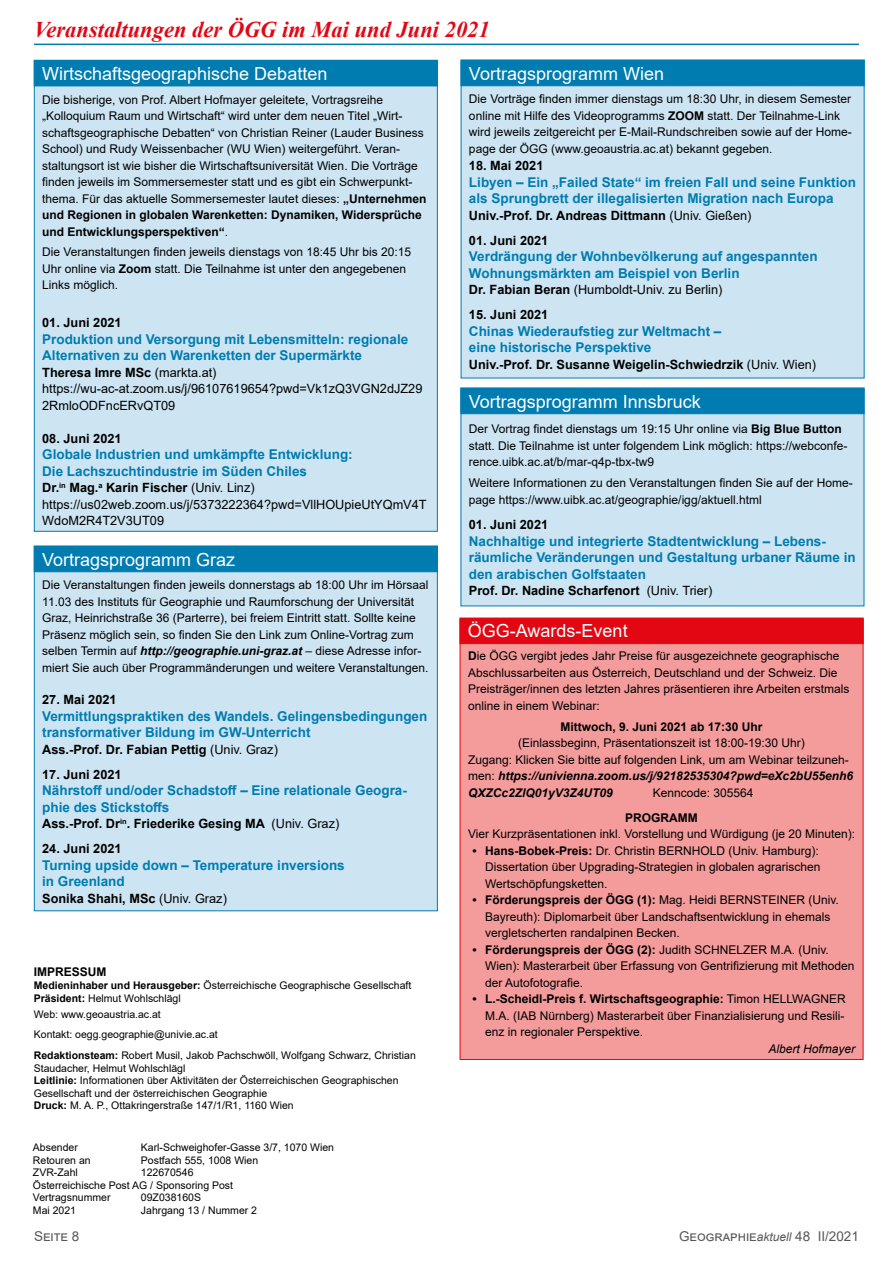
<style>
.page{position:relative;width:893px;height:1263px;background:#fff}
.page>*{position:absolute;margin:0;border:0;box-sizing:border-box;transform-origin:0 0}
.t1{font:italic 700 22.5px "Times New Roman";color:#e30613}
.t2{font:18px "Arial";color:#fff}
.t3{font:700 13.5px/16.5px "Arial";color:#007cb0}
.t4{font:13.5px "Arial";color:#575756}
.t5{font:700 12.75px "Arial";color:#000}
.t6{font:12.75px/16.5px "Arial";color:#000}
.t7{font:12px/16.5px "Arial";color:#000}
.t8{font:700 12px "Arial";color:#000}
.t9{font:italic 12px "Arial";color:#000}
.t10{font:10.5px/12.6px "Arial";color:#000}
.s1{font-weight:700}
.s2{font-weight:700;font-style:italic}
.s3{font-weight:400}
.s4{font-style:italic;font-size:12px}
</style>
<div class="page">
<hr style="left:34px;top:44px;width:825px;height:1px;background:#007cb0">
<div style="left:34px;top:60px;width:404px;height:472px;background:#cde5f3;border:1px solid #007cb0"></div>
<div style="left:34px;top:60px;width:404px;height:26px;background:#007cb0"></div>
<div style="left:34px;top:546px;width:404px;height:365px;background:#cde5f3;border:1px solid #007cb0"></div>
<div style="left:34px;top:546px;width:404px;height:26px;background:#007cb0;border:1px solid #007cb0"></div>
<div style="left:460px;top:388px;width:404px;height:218px;background:#cde5f3"></div>
<div style="left:460px;top:388px;width:404px;height:26px;background:#007cb0;border:1px solid #007cb0"></div>
<div style="left:461px;top:60px;width:404px;height:318px;background:#cde5f3"></div>
<div style="left:461px;top:60px;width:404px;height:26px;background:#007cb0;border:1px solid #007cb0"></div>
<div style="left:460px;top:619px;width:403px;height:441px;background:#f39c9b;border:1px solid #e30613"></div>
<div style="left:460px;top:618px;width:403px;height:26px;background:#e30613"></div>
<h1 class="t1" style="left:34px;top:13px;width:457px">Veranstaltungen der ÖGG im Mai und Juni 2021</h1>
<h2 class="t2" style="left:42px;top:62px;width:287px">Wirtschaftsgeographische Debatten</h2>
<p class="t7" style="left:42px;top:91px;width:386px">Die bisherige, von Prof. Albert Hofmayer geleitete, Vortragsreihe „Kolloquium Raum und Wirtschaft“ wird unter dem neuen Titel „Wirt&shy;schaftsgeographische Debatten“ von Christian Reiner (Lauder Business School) und Rudy Weissenbacher (WU Wien) weitergeführt. Veran&shy;staltungsort ist wie bisher die Wirtschaftsuniversität Wien. Die Vorträge finden jeweils im Sommersemester statt und es gibt ein Schwerpunkt&shy;thema. Für das aktuelle Sommersemester lautet dieses: <span class="s1">„Unternehmen und Regionen in globalen Warenketten: Dynamiken, Widersprüche und Entwicklungsperspektiven“</span>.</p>
<p class="t7" style="left:42px;top:244px;width:370px">Die Veranstaltungen finden jeweils dienstags von 18:45 Uhr bis 20:15<br>Uhr online via <span class="s1">Zoom</span> statt. Die Teilnahme ist unter den angegebenen<br>Links möglich.</p>
<p class="t5" style="left:42px;top:314px;width:81px">01. Juni 2021</p>
<p class="t3" style="left:42px;top:331px;width:368px">Produktion und Versorgung mit Lebensmitteln: regionale<br>Alternativen zu den Warenketten der Supermärkte</p>
<p class="t6" style="left:42px;top:364px;width:382px"><span class="s1">Theresa Imre MSc</span> (markta.at) https://wu-ac-at.zoom.us/j/96107619654?pwd=Vk1zQ3VGN2dJZ29<br>2RmloODFncERvQT09</p>
<p class="t5" style="left:42px;top:429px;width:81px">08. Juni 2021</p>
<p class="t3" style="left:42px;top:446px;width:312px">Globale Industrien und umkämpfte Entwicklung:<br>Die Lachszuchtindustrie im Süden Chiles</p>
<p class="t6" style="left:42px;top:480px;width:386px"><span class="s1">Dr.</span><sup>in</sup> <span class="s1">Mag.</span><sup>a</sup> <span class="s1">Karin Fischer</span> (Univ. Linz) https://us02web.zoom.us/j/5373222364?pwd=VllHOUpieUtYQmV4T<br>WdoM2R4T2V3UT09</p>
<h2 class="t2" style="left:42px;top:547px;width:195px">Vortragsprogramm Graz</h2>
<p class="t7" style="left:42px;top:577px;width:388px">Die Veranstaltungen finden jeweils donnerstags ab 18:00 Uhr im Hörsaal 11.03 des Instituts für Geographie und Raumforschung der Universität Graz, Heinrichstraße 36 (Parterre), bei freiem Eintritt statt. Sollte keine Präsenz möglich sein, so finden Sie den Link zum Online-Vortrag zum selben Termin auf <span class="s2">http://geographie.uni-graz.at</span> – diese Adresse infor&shy;miert Sie auch über Programmänderungen und weitere Veranstaltungen.</p>
<p class="t5" style="left:42px;top:691px;width:76px">27. Mai 2021</p>
<p class="t3" style="left:42px;top:708px;width:387px">Vermittlungspraktiken des Wandels. Gelingensbedingungen transformativer Bildung im GW-Unterricht</p>
<p class="t5" style="left:42px;top:740px;width:237px">Ass.-Prof. Dr. Fabian Pettig <span class="s3">(Univ. Graz)</span></p>
<p class="t5" style="left:42px;top:765px;width:81px">17. Juni 2021</p>
<p class="t3" style="left:42px;top:782px;width:366px">Nährstoff und/oder Schadstoff – Eine relationale Geogra&shy;phie des Stickstoffs</p>
<p class="t5" style="left:42px;top:815px;width:299px">Ass.-Prof. Dr<sup>in</sup>. Friederike Gesing MA <span class="s3">(Univ. Graz)</span></p>
<p class="t5" style="left:42px;top:840px;width:81px">24. Juni 2021</p>
<p class="t3" style="left:42px;top:857px;width:304px">Turning upside down – Temperature inversions in Greenland</p>
<p class="t5" style="left:42px;top:889px;width:186px">Sonika Shahi, MSc <span class="s3">(Univ. Graz)</span></p>
<p class="t8" style="left:34px;top:964px;width:74px">IMPRESSUM</p>
<p class="t10" style="left:34px;top:979px;width:379px"><span class="s1">Medieninhaber und Herausgeber:</span> Österreichische Geographische Gesellschaft<br><span class="s1">Präsident:</span> Helmut Wohlschlägl</p>
<p class="t10" style="left:34px;top:1005px;width:186px;line-height:19.5px">Web: www.geoaustria.ac.at<br>Kontakt: oegg.geographie@univie.ac.at</p>
<p class="t10" style="left:34px;top:1049px;width:384px"><span class="s1">Redaktionsteam:</span> Robert Musil, Jakob Pachschwöll, Wolfgang Schwarz, Christian Staudacher, Helmut Wohlschlägl<br><span class="s1">Leitlinie:</span> Informationen über Aktivitäten der Österreichischen Geographischen Gesellschaft und der österreichischen Geographie<br><span class="s1">Druck:</span> M. A. P., Ottakringerstraße 147/1/R1, 1160 Wien</p>
<p class="t10" style="left:33px;top:1141px;width:46px">Absender</p>
<p class="t10" style="left:141px;top:1141px;width:195px">Karl-Schweighofer-Gasse 3/7, 1070 Wien</p>
<p class="t10" style="left:33px;top:1153px;width:59px">Retouren an</p>
<p class="t10" style="left:141px;top:1153px;width:119px">Postfach 555, 1008 Wien</p>
<p class="t10" style="left:33px;top:1166px;width:46px">ZVR-Zahl</p>
<p class="t10" style="left:33px;top:1166px;width:202px;text-indent:108px">122670546<br>Österreichische Post AG / Sponsoring Post<br>Vertragsnummer</p>
<p class="t10" style="left:141px;top:1191px;width:62px">09Z038160S</p>
<p class="t10" style="left:33px;top:1204px;width:45px">Mai 2021</p>
<p class="t10" style="left:141px;top:1204px;width:118px">Jahrgang 13 / Nummer 2</p>
<h2 class="t2" style="left:469px;top:61px;width:197px">Vortragsprogramm Wien</h2>
<p class="t7" style="left:469px;top:91px;width:384px">Die Vorträge finden immer dienstags um 18:30 Uhr, in diesem Semester online mit Hilfe des Videoprogramms <span class="s1">ZOOM</span> statt. Der Teilnahme-Link wird jeweils zeitgereicht per E-Mail-Rundschreiben sowie auf der Home&shy;page der ÖGG (www.geoaustria.ac.at) bekannt gegeben.</p>
<p class="t5" style="left:469px;top:157px;width:76px">18. Mai 2021</p>
<p class="t3" style="left:469px;top:174px;width:388px">Libyen – Ein „Failed State“ im freien Fall und seine Funktion als Sprungbrett der illegalisierten Migration nach Europa</p>
<p class="t5" style="left:469px;top:206px;width:284px">Univ.-Prof. Dr. Andreas Dittmann <span class="s3">(Univ. Gießen)</span></p>
<p class="t5" style="left:469px;top:231px;width:81px">01. Juni 2021</p>
<p class="t3" style="left:469px;top:248px;width:350px">Verdrängung der Wohnbevölkerung auf angespannten<br>Wohnungsmärkten am Beispiel von Berlin</p>
<p class="t6" style="left:469px;top:281px;width:255px"><span class="s1">Dr. Fabian Beran</span> (Humboldt-Univ. zu Berlin)</p>
<p class="t5" style="left:469px;top:306px;width:81px">15. Juni 2021</p>
<p class="t3" style="left:469px;top:323px;width:254px">Chinas Wiederaufstieg zur Weltmacht – eine historische Perspektive</p>
<p class="t5" style="left:469px;top:355px;width:349px">Univ.-Prof. Dr. Susanne Weigelin-Schwiedrzik <span class="s3">(Univ. Wien)</span></p>
<h2 class="t2" style="left:469px;top:389px;width:234px">Vortragsprogramm Innsbruck</h2>
<p class="t7" style="left:469px;top:421px;width:380px">Der Vortrag findet dienstags um 19:15 Uhr online via <span class="s1">Big Blue Button </span>statt. Die Teilnahme ist unter folgendem Link möglich: https://webconfe&shy;rence.uibk.ac.at/b/mar-q4p-tbx-tw9</p>
<p class="t7" style="left:469px;top:475px;width:386px">Weitere Informationen zu den Veranstaltungen finden Sie auf der Home&shy;page https://www.uibk.ac.at/geographie/igg/aktuell.html</p>
<p class="t5" style="left:469px;top:516px;width:81px">01. Juni 2021</p>
<p class="t3" style="left:469px;top:533px;width:388px">Nachhaltige und integrierte Stadtentwicklung – Lebens&shy;räumliche Veränderungen und Gestaltung urbaner Räume in den arabischen Golfstaaten</p>
<p class="t5" style="left:469px;top:582px;width:245px">Prof. Dr. Nadine Scharfenort <span class="s3">(Univ. Trier)</span></p>
<h2 class="t2" style="left:468px;top:618px;width:161px">ÖGG-Awards-Event</h2>
<p class="t7" style="left:468px;top:648px;width:383px"><span class="s1">D</span>ie ÖGG vergibt jedes Jahr Preise für ausgezeichnete geographische Abschlussarbeiten aus Österreich, Deutschland und der Schweiz. Die Preisträger/innen des letzten Jahres präsentieren ihre Arbeiten erstmals online in einem Webinar:</p>
<p class="t8" style="left:560px;top:718px;width:204px">Mittwoch, 9. Juni 2021 ab 17:30 Uhr</p>
<p class="t7" style="left:468px;top:734px;width:387px;text-indent:50px">(Einlassbeginn, Präsentationszeit ist 18:00-19:30 Uhr)<br>Zugang: Klicken Sie bitte auf folgenden Link, um am Webinar teilzuneh&shy;men: <span class="s2">https://univienna.zoom.us/j/92182535304?pwd=eXc2bU55enh6<br>QXZCc2ZlQ01yV3Z4UT09</span></p>
<p class="t7" style="left:653px;top:784px;width:102px">Kenncode: 305564</p>
<p class="t8" style="left:625px;top:809px;width:74px">PROGRAMM</p>
<p class="t7" style="left:468px;top:825px;width:388px">Vier Kurzpräsentationen inkl. Vorstellung und Würdigung (je 20 Minuten):</p>
<p class="t7" style="left:485px;top:842px;width:337px;text-indent:-13px"><span class="s1">• Hans-Bobek-Preis:</span> Dr. Christin BERNHOLD (Univ. Hamburg):<br>Dissertation über Upgrading-Strategien in globalen agrarischen<br>Wertschöpfungsketten.</p>
<p class="t7" style="left:485px;top:891px;width:355px;text-indent:-13px"><span class="s1">• Förderungspreis der ÖGG (1):</span> Mag. Heidi BERNSTEINER (Univ.<br>Bayreuth): Diplomarbeit über Landschaftsentwicklung in ehemals vergletscherten randalpinen Becken.</p>
<p class="t7" style="left:485px;top:941px;width:371px;text-indent:-13px"><span class="s1">• Förderungspreis der ÖGG (2):</span> Judith SCHNELZER M.A. (Univ.<br>Wien): Masterarbeit über Erfassung von Gentrifizierung mit Methoden der Autofotografie.</p>
<p class="t7" style="left:485px;top:990px;width:362px;text-align:justify;text-indent:-13px"><span class="s1">• L.-Scheidl-Preis f. Wirtschaftsgeographie:</span> Timon HELLWAGNER M.A. (IAB Nürnberg) Masterarbeit über Finanzialisierung und Resili&shy;enz in regionaler Perspektive.</p>
<p class="t9" style="left:768px;top:1040px;width:88px">Albert Hofmayer</p>
<p class="t4" style="left:34px;top:1227px;width:47px">Seite 8</p>
<p class="t4" style="left:679px;top:1227px;width:181px">Geographie<span class="s4">aktuell</span> 48 II/2021</p>
</div>
